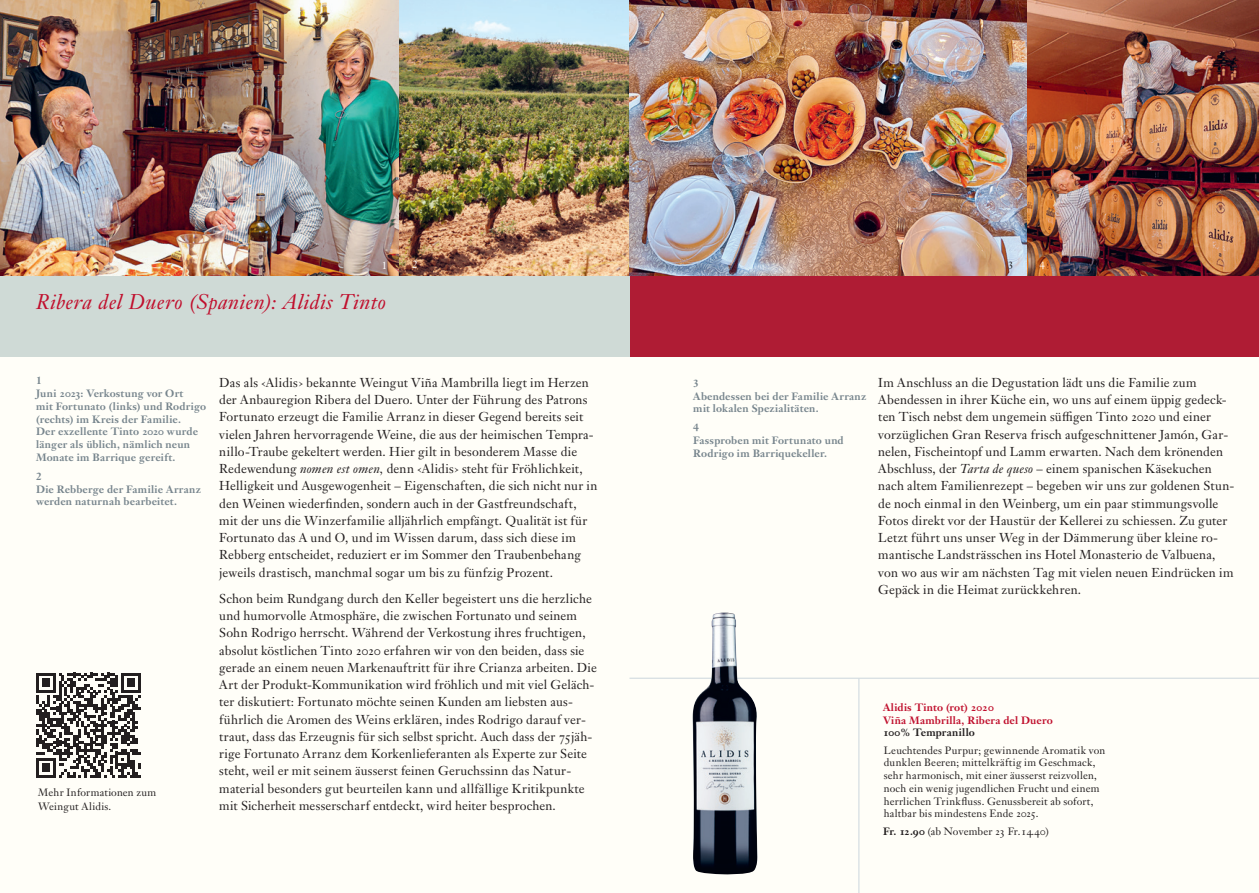
<style>
.page{position:relative;width:1259px;height:893px;background:#fff}
.page>*{position:absolute;margin:0;border:0;box-sizing:border-box;transform-origin:0 0}
.t1{font:italic 21px "Janson Text LT Pro";letter-spacing:.02em;color:#c00f2d}
.t2{font:12.75px/17.2px "Janson Text LT Pro";letter-spacing:.01em;color:#231f20}
.t3{font:700 10.5px/12.8px "Janson Text LT Pro";letter-spacing:.015em;color:#77858d}
.t4{font:10.5px/12.8px "Janson Text LT Pro";letter-spacing:.015em;color:#231f20}
.t5{font:700 10.5px/12.8px "Janson Text LT Pro";letter-spacing:.02em;color:#c00f2d}
.t6{font:700 10.5px "Janson Text LT Pro";letter-spacing:.02em;color:#231f20}
.t7{font:10.5px "Janson Text LT Pro";color:#fff}
.s1{font-style:italic}
.s2{font-weight:700}
</style>
<div class="page">
<div style="left:629px;top:0;width:630px;height:893px;background:#fffef8"></div>
<div style="left:0;top:0;width:629px;height:893px;background:#fffef8"></div>
<hr style="left:629px;top:678px;width:630px;height:1px;background:#cbd6dd">
<img style="left:1026px;top:0;width:233px;height:276px">
<img style="left:0;top:0;width:629px;height:276px">
<img style="left:692px;top:613px;width:68px;height:262px">
<svg style="left:36px;top:673px;width:105px;height:104px"></svg>
<hr style="left:858px;top:679px;width:1px;height:214px;background:#cbd6dd">
<img style="left:629px;top:0;width:397px;height:276px">
<div style="left:629px;top:276px;width:630px;height:81px;background:#af1c34"></div>
<div style="left:0;top:276px;width:629px;height:81px;background:#cfdad6"></div>
<p class="t7" style="left:382px;top:258px;width:7px">1</p>
<p class="t7" style="left:412px;top:258px;width:7px">2</p>
<p class="t4" style="left:1008px;top:259px;width:7px">3</p>
<p class="t7" style="left:1039px;top:258px;width:7px">4</p>
<h1 class="t1" style="left:36px;top:289px;width:351px">Ribera del Duero (Spanien): Alidis Tinto</h1>
<p class="t3" style="left:36px;top:374px;width:171px">1<br>Juni 2023: Verkostung vor Ort<br>mit Fortunato (links) und Rodrigo (rechts) im Kreis der Familie.<br>Der exzellente Tinto 2020 wurde länger als üblich, nämlich neun<br>Monate im Barrique gereift.</p>
<p class="t3" style="left:36px;top:470px;width:166px">2<br>Die Rebberge der Familie Arranz werden naturnah bearbeitet.</p>
<p class="t4" style="left:38px;top:786px;width:120px;line-height:13.5px">Mehr Informationen zum<br>Weingut Alidis.</p>
<p class="t2" style="left:219px;top:374px;width:380px">Das als ‹Alidis› bekannte Weingut Viña Mambrilla liegt im Herzen der Anbauregion Ribera del Duero. Unter der Führung des Patrons Fortunato erzeugt die Familie Arranz in dieser Gegend bereits seit vielen Jahren hervorragende Weine, die aus der heimischen Tempra&shy;nillo-Traube gekeltert werden. Hier gilt in besonderem Masse die Redewendung <span class="s1">nomen est omen,</span> denn ‹Alidis› steht für Fröhlichkeit, Helligkeit und Ausgewogenheit – Eigenschaften, die sich nicht nur in den Weinen wiederfinden, sondern auch in der Gastfreundschaft, mit der uns die Winzerfamilie alljährlich empfängt. Qualität ist für Fortunato das A und O, und im Wissen darum, dass sich diese im Rebberg entscheidet, reduziert er im Sommer den Traubenbehang jeweils drastisch, manchmal sogar um bis zu fünfzig Prozent.</p>
<p class="t2" style="left:219px;top:590px;width:379px">Schon beim Rundgang durch den Keller begeistert uns die herzliche und humorvolle Atmosphäre, die zwischen Fortunato und seinem Sohn Rodrigo herrscht. Während der Verkostung ihres fruchtigen, absolut köstlichen Tinto 2020 erfahren wir von den beiden, dass sie gerade an einem neuen Markenauftritt für ihre Crianza arbeiten. Die Art der Produkt-Kommunikation wird fröhlich und mit viel Geläch&shy;ter diskutiert: Fortunato möchte seinen Kunden am liebsten aus&shy;führlich die Aromen des Weins erklären, indes Rodrigo darauf ver&shy;traut, dass das Erzeugnis für sich selbst spricht. Auch dass der 75jäh&shy;rige Fortunato Arranz dem Korkenlieferanten als Experte zur Seite steht, weil er mit seinem äusserst feinen Geruchssinn das Natur&shy;material besonders gut beurteilen kann und allfällige Kritikpunkte mit Sicherheit messerscharf entdeckt, wird heiter besprochen.</p>
<p class="t3" style="left:693px;top:377px;width:175px">3<br>Abendessen bei der Familie Arranz mit lokalen Spezialitäten.</p>
<p class="t3" style="left:693px;top:421px;width:152px">4<br>Fassproben mit Fortunato und<br>Rodrigo im Barriquekeller.</p>
<p class="t2" style="left:878px;top:374px;width:357px">Im Anschluss an die Degustation lädt uns die Familie zum Abendessen in ihrer Küche ein, wo uns auf einem üppig gedeck&shy;ten Tisch nebst dem ungemein süffigen Tinto 2020 und einer vorzüglichen Gran Reserva frisch aufgeschnittener Jamón, Gar&shy;nelen, Fischeintopf und Lamm erwarten. Nach dem krönenden Abschluss, der <span class="s1">Tarta de queso</span> – einem spanischen Käsekuchen nach altem Familienrezept – begeben wir uns zur goldenen Stun&shy;de noch einmal in den Weinberg, um ein paar stimmungsvolle Fotos direkt vor der Haustür der Kellerei zu schiessen. Zu guter Letzt führt uns unser Weg in der Dämmerung über kleine ro&shy;mantische Landsträsschen ins Hotel Monasterio de Valbuena, von wo aus wir am nächsten Tag mit vielen neuen Eindrücken im Gepäck in die Heimat zurückkehren.</p>
<p class="t5" style="left:883px;top:701px;width:171px">Alidis Tinto (rot) 2020<br>Viña Mambrilla, Ribera del Duero</p>
<p class="t6" style="left:883px;top:726px;width:93px">100% Tempranillo</p>
<p class="t4" style="left:884px;top:744px;width:223px">Leuchtendes Purpur; gewinnende Aromatik von dunklen Beeren; mittelkräftig im Geschmack, sehr harmonisch, mit einer äusserst reizvollen, noch ein wenig jugendlichen Frucht und einem herrlichen Trinkfluss. Genussbereit ab sofort, haltbar bis mindestens Ende 2025.</p>
<p class="t4" style="left:883px;top:825px;width:167px"><span class="s2">Fr. 12.90</span> (ab November 23 Fr.14.40)</p>
</div>
